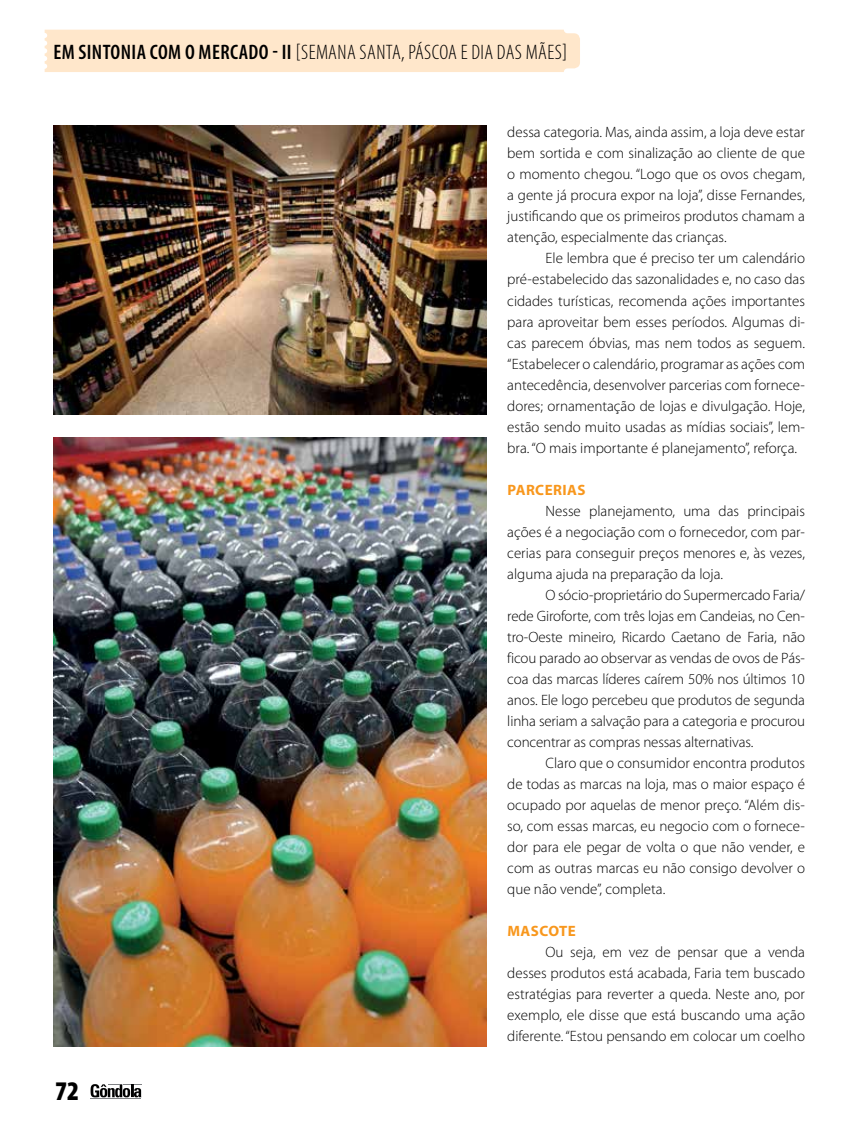
<style>
.page{position:relative;width:859px;height:1132px;background:#fff}
.page>*{position:absolute;margin:0;border:0;box-sizing:border-box;transform-origin:0 0}
.t1{font:900 condensed 27px "Myriad Pro";color:#000}
.t2{font:300 condensed 21px "Myriad Pro";letter-spacing:.02em;color:#000}
.t3{font:300 15px/21px "Myriad Pro";color:#000;text-align:justify}
.t4{font:700 15px "Myriad Pro";letter-spacing:.03em;color:#f8971d}
.s1{font-weight:600}
</style>
<div class="page">
<svg style="left:91px;top:1084px;width:50px;height:13px"></svg>
<hr style="left:91px;top:1097px;width:50px;height:1px;background:#808285">
<div style="left:45px;top:30px;width:535px;height:42px;background:#ffe7cb"></div>
<img style="left:53px;top:126px;width:433px;height:288px">
<img style="left:53px;top:437px;width:433px;height:609px">
<h2 class="t2" style="left:53px;top:39px;width:516px"><span class="s1">EM SINTONIA COM O MERCADO - II</span> [SEMANA SANTA, PÁSCOA E DIA DAS MÃES]</h2>
<h1 class="t1" style="left:55px;top:1073px;width:25px">72</h1>
<p class="t3" style="left:507px;top:122px;width:299px">dessa categoria. Mas, ainda assim, a loja deve estar bem sortida e com sinalização ao cliente de que o momento chegou. “Logo que os ovos chegam, a gente já procura expor na loja”, disse Fernandes, justificando que os primeiros produtos chamam a atenção, especialmente das crianças.</p>
<p class="t3" style="left:507px;top:248px;width:299px;text-indent:38px">Ele lembra que é preciso ter um calendário pré-estabelecido das sazonalidades e, no caso das cidades turísticas, recomenda ações importantes para aproveitar bem esses períodos. Algumas di&shy;cas parecem óbvias, mas nem todos as seguem. “Estabelecer o calendário, programar as ações com antecedência, desenvolver parcerias com fornece&shy;dores; ornamentação de lojas e divulgação. Hoje, estão sendo muito usadas as mídias sociais”, lem&shy;bra. “O mais importante é planejamento”, reforça.</p>
<p class="t4" style="left:507px;top:479px;width:80px">PARCERIAS</p>
<p class="t3" style="left:507px;top:500px;width:299px;text-indent:38px">Nesse planejamento, uma das principais ações é a negociação com o fornecedor, com par&shy;cerias para conseguir preços menores e, às vezes, alguma ajuda na preparação da loja.</p>
<p class="t3" style="left:507px;top:584px;width:299px;text-indent:38px">O sócio-proprietário do Supermercado Faria/ rede Giroforte, com três lojas em Candeias, no Cen&shy;tro-Oeste mineiro, Ricardo Caetano de Faria, não ficou parado ao observar as vendas de ovos de Pás&shy;coa das marcas líderes caírem 50% nos últimos 10 anos. Ele logo percebeu que produtos de segunda linha seriam a salvação para a categoria e procurou concentrar as compras nessas alternativas.</p>
<p class="t3" style="left:507px;top:752px;width:299px;text-indent:38px">Claro que o consumidor encontra produtos de todas as marcas na loja, mas o maior espaço é ocupado por aquelas de menor preço. “Além dis&shy;so, com essas marcas, eu negocio com o fornece&shy;dor para ele pegar de volta o que não vender, e com as outras marcas eu não consigo devolver o que não vende”, completa.</p>
<p class="t4" style="left:507px;top:920px;width:70px">MASCOTE</p>
<p class="t3" style="left:507px;top:941px;width:299px;text-indent:38px">Ou seja, em vez de pensar que a venda desses produtos está acabada, Faria tem buscado estratégias para reverter a queda. Neste ano, por exemplo, ele disse que está buscando uma ação diferente. “Estou pensando em colocar um coelho</p>
</div>
